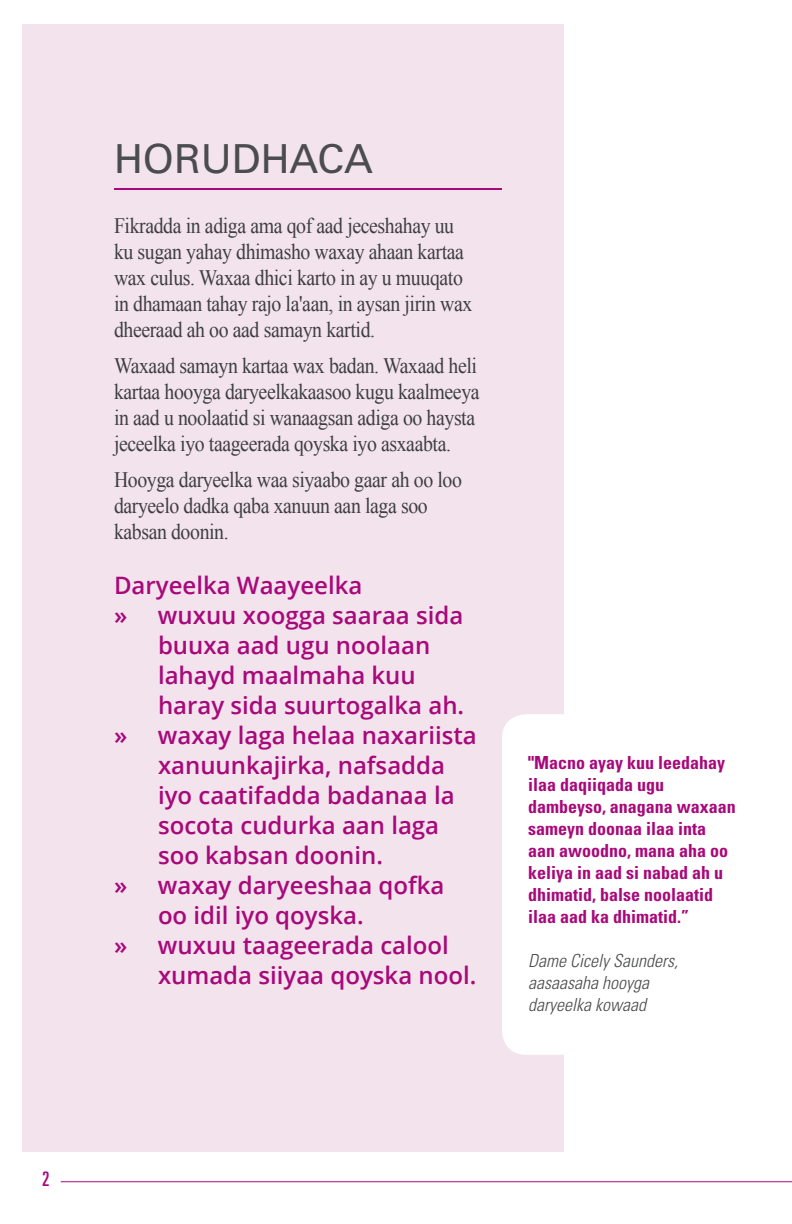
<style>
.page{position:relative;width:792px;height:1224px;background:#fff}
.page>*{position:absolute;margin:0;border:0;box-sizing:border-box;transform-origin:0 0}
.Heading{font:40px "Univers LT Std";color:#4b4c4d}
.Drop_quote{font:600 24px/30px "Open Sans";color:#a8097a}
.Body{font:22px/26px "Times New Roman";letter-spacing:-.02em;color:#3e3e3f;scale:.9 1}
.t1{font:ultra-condensed 20px "Univers LT Std";color:#a8097a}
.Side_Bar{font:700 condensed 18px/22px "Univers LT Std";color:#a8097a}
.Side_Bar-2{font:italic 300 condensed 18px/22px "Univers LT Std";color:#4b4c4d}
</style>
<div class="page">
<hr style="left:61px;top:1181px;width:731px;height:1px;background:#a8097a">
<div style="left:22px;top:24px;width:542px;height:1128px;background:#f2e3ed"></div>
<div style="left:502px;top:714px;width:260px;height:341px;background:#fff;border-radius:24px"></div>
<hr style="left:114px;top:188px;width:388px;height:2px;background:#a8097a">
<p class="t1" style="left:42px;top:1167px;width:9px">2</p>
<p class="Heading" style="left:114px;top:135px;width:261px">HORUDHACA</p>
<p class="Body" style="left:114px;top:212px;width:400px">Fikradda in adiga ama qof aad jeceshahay uu ku sugan yahay dhimasho waxay ahaan kartaa wax culus. Waxaa dhici karto in ay u muuqato in dhamaan tahay rajo la'aan, in aysan jirin wax dheeraad ah oo aad samayn kartid.</p>
<p class="Body" style="left:114px;top:352px;width:408px">Waxaad samayn kartaa wax badan. Waxaad heli kartaa hooyga daryeelkakaasoo kugu kaalmeeya in aad u noolaatid si wanaagsan adiga oo haysta jeceelka iyo taageerada qoyska iyo asxaabta.</p>
<p class="Body" style="left:114px;top:466px;width:388px">Hooyga daryeelka waa siyaabo gaar ah oo loo daryeelo dadka qaba xanuun aan laga soo kabsan doonin.</p>
<p class="Drop_quote" style="left:114px;top:570px;width:250px">Daryeelka Waayeelka</p>
<p class="Drop_quote" style="left:158px;top:600px;width:308px;text-indent:-44px">» wuxuu xoogga saaraa sida buuxa aad ugu noolaan lahayd maalmaha kuu haray sida suurtogalka ah.</p>
<p class="Drop_quote" style="left:158px;top:720px;width:320px;text-indent:-44px">» waxay laga helaa naxariista xanuunkajirka, nafsadda iyo caatifadda badanaa la socota cudurka aan laga soo kabsan doonin.</p>
<p class="Drop_quote" style="left:158px;top:870px;width:288px;text-indent:-44px">» waxay daryeeshaa qofka oo idil iyo qoyska.</p>
<p class="Drop_quote" style="left:158px;top:930px;width:320px;text-indent:-44px">» wuxuu taageerada calool xumada siiyaa qoyska nool.</p>
<p class="Side_Bar" style="left:528px;top:752px;width:209px">"Macno ayay kuu leedahay ilaa daqiiqada ugu dambeyso, anagana waxaan sameyn doonaa ilaa inta aan awoodno, mana aha oo keliya in aad si nabad ah u dhimatid, balse noolaatid ilaa aad ka dhimatid.”</p>
<p class="Side_Bar-2" style="left:528px;top:950px;width:151px">Dame Cicely Saunders, aasaasaha hooyga daryeelka kowaad</p>
</div>
